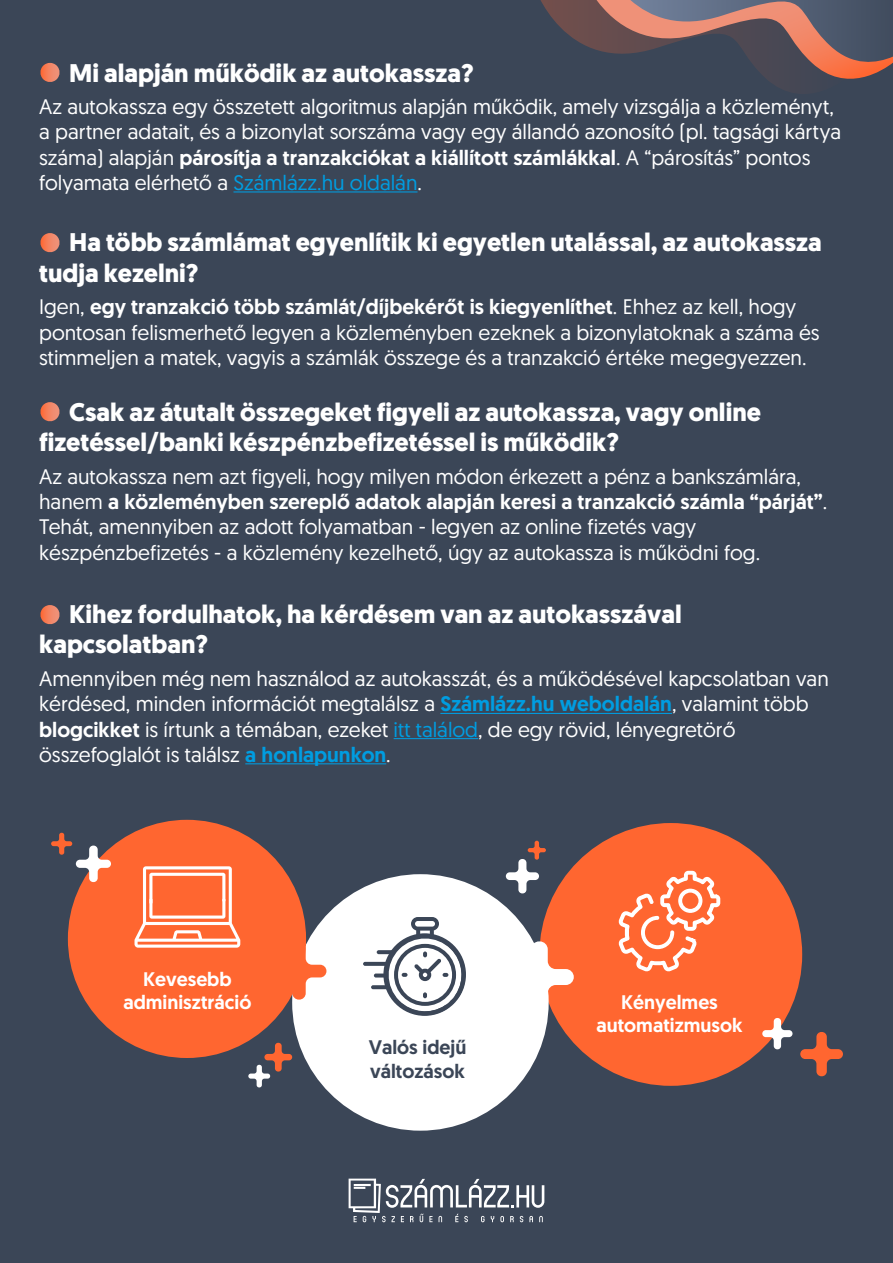
<style>
.page{position:relative;width:893px;height:1263px;background:#3b4657}
.page>*{position:absolute;margin:0;border:0;box-sizing:border-box;transform-origin:0 0}
.t1{font:700 25.5px/30.6px "Geomanist";color:#fff}
.t2{font:21px/25.2px "Geomanist";color:#fff}
.t3{font:500 19.65px/23px "Geomanist";color:#fff;text-align:center}
.t4{font:500 19.65px/23.5px "Geomanist";color:#3b4657}
.s1{font-weight:500}
.s2{color:#009de1}
.s3{font-weight:500;color:#009de1}
</style>
<div class="page">
<svg style="left:540px;top:0;width:353px;height:93px"></svg>
<hr style="left:233px;top:191px;width:184px;height:1px;background:#009de1">
<hr style="left:440px;top:713px;width:232px;height:1px;background:#009de1">
<hr style="left:394px;top:738px;width:84px;height:1px;background:#009de1">
<hr style="left:245px;top:763px;width:141px;height:1px;background:#009de1">
<svg style="left:40px;top:63px;width:20px;height:19px"></svg>
<svg style="left:40px;top:233px;width:20px;height:20px"></svg>
<svg style="left:40px;top:402px;width:20px;height:20px"></svg>
<svg style="left:40px;top:605px;width:20px;height:20px"></svg>
<svg style="left:349px;top:1178px;width:195px;height:44px"></svg>
<div style="left:539px;top:823px;width:263px;height:263px;background:#ff6630;border-radius:50%"></div>
<div style="left:292px;top:874px;width:257px;height:257px;background:#fff;border-radius:50%"></div>
<div style="left:68px;top:820px;width:238px;height:238px;background:#ff6630;border-radius:50%"></div>
<svg style="left:290px;top:943px;width:36px;height:56px"></svg>
<svg style="left:51px;top:833px;width:60px;height:49px"></svg>
<svg style="left:248px;top:1043px;width:44px;height:44px"></svg>
<svg style="left:533px;top:941px;width:41px;height:72px"></svg>
<svg style="left:135px;top:866px;width:105px;height:82px"></svg>
<svg style="left:363px;top:917px;width:103px;height:99px"></svg>
<svg style="left:618px;top:870px;width:103px;height:102px"></svg>
<svg style="left:800px;top:1032px;width:43px;height:44px"></svg>
<svg style="left:762px;top:1018px;width:30px;height:31px"></svg>
<svg style="left:506px;top:841px;width:40px;height:52px"></svg>
<p class="t1" style="left:69px;top:57px;width:406px">Mi alapján működik az autokassza?</p>
<p class="t2" style="left:39px;top:94px;width:803px">Az autokassza egy összetett algoritmus alapján működik, amely vizsgálja a közleményt, a partner adatait, és a bizonylat sorszáma vagy egy állandó azonosító (pl. tagsági kártya száma) alapján <span class="s1">párosítja a tranzakciókat a kiállított számlákkal</span>. A “párosítás” pontos folyamata elérhető a <span class="s2">Számlázz.hu oldalán</span>.</p>
<p class="t1" style="left:39px;top:227px;width:784px;text-indent:30px">Ha több számlámat egyenlítik ki egyetlen utalással, az autokassza tudja kezelni?</p>
<p class="t2" style="left:39px;top:294px;width:782px">Igen, <span class="s1">egy tranzakció több számlát/díjbekérőt is kiegyenlíthet</span>. Ehhez az kell, hogy pontosan felismerhető legyen a közleményben ezeknek a bizonylatoknak a száma és stimmeljen a matek, vagyis a számlák összege és a tranzakció értéke megegyezzen.</p>
<p class="t1" style="left:39px;top:396px;width:723px;text-indent:30px">Csak az átutalt összegeket figyeli az autokassza, vagy online fizetéssel/banki készpénzbefizetéssel is működik?</p>
<p class="t2" style="left:39px;top:463px;width:789px">Az autokassza nem azt figyeli, hogy milyen módon érkezett a pénz a bankszámlára, hanem <span class="s1">a közleményben szereplő adatok alapján keresi a tranzakció számla “párját”</span>.<br>Tehát, amennyiben az adott folyamatban - legyen az online fizetés vagy készpénzbefizetés - a közlemény kezelhető, úgy az autokassza is működni fog.</p>
<p class="t1" style="left:39px;top:599px;width:644px;text-indent:30px">Kihez fordulhatok, ha kérdésem van az autokasszával kapcsolatban?</p>
<p class="t2" style="left:39px;top:665px;width:791px">Amennyiben még nem használod az autokasszát, és a működésével kapcsolatban van kérdésed, minden információt megtalálsz a <span class="s3">Számlázz.hu weboldalán</span>, valamint több <span class="s1">blogcikket</span> is írtunk a témában, ezeket <span class="s2">itt találod</span>, de egy rövid, lényegretörő összefoglalót is találsz <span class="s3">a honlapunkon</span>.</p>
<p class="t3" style="left:123px;top:968px;width:130px">Kevesebb adminisztráció</p>
<p class="t4" style="left:369px;top:1035px;width:99px">Valós idejű változások</p>
<p class="t3" style="left:596px;top:990px;width:147px;line-height:23.5px">Kényelmes automatizmusok</p>
</div>
